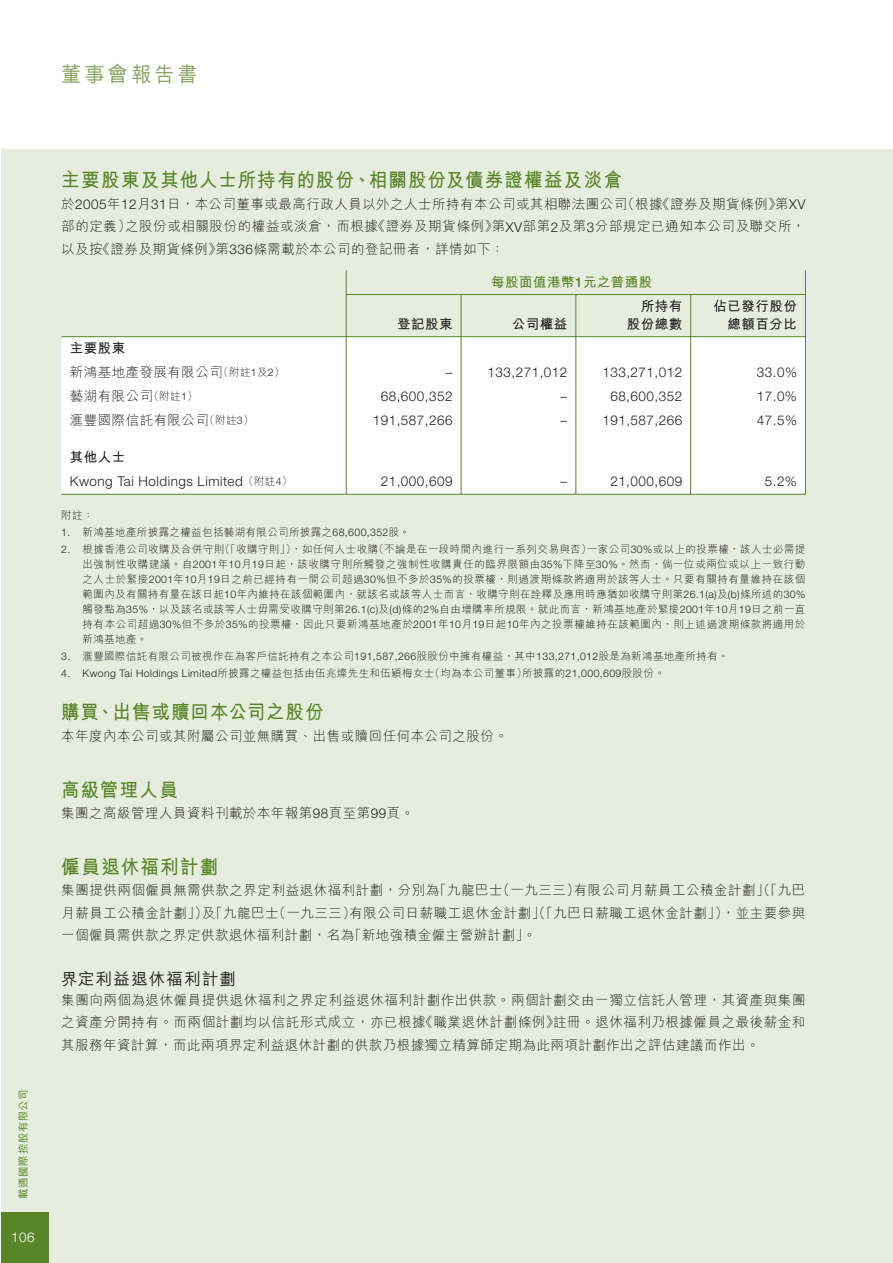
<style>
.page{position:relative;width:893px;height:1263px;background:#fff}
.page>*{position:absolute;margin:0;border:0;box-sizing:border-box;transform-origin:0 0}
.t1{font:21px "M Hei HK Medium B5 pc H";letter-spacing:.155em;color:#83a25a;scale:.95 1}
.t2{font:19.5px "M Hei HK Bold B5 pc H";letter-spacing:.055em;color:#588527;scale:.95 1}
.t3{font:16.5px "M Hei HK Medium B5 pc H";letter-spacing:.065em;color:#231f20}
.t4{font:13.5px/22.5px "M Hei HK Light B5 pc H";letter-spacing:.035em;color:#231f20;text-align:justify}
.t5{font:300 13.5px "Helvetica Neue";letter-spacing:.035em;color:#231f20}
.t6{font:13.5px/18px "M Hei HK Bold B5 pc H";letter-spacing:.035em;color:#231f20;text-align:right}
.t7{font:13.5px "M Hei HK Bold B5 pc H";letter-spacing:.035em;color:#588527}
.t8{font:300 13.5px "Helvetica Neue";color:#fff}
.t9{font:10.5px/15px "M Hei HK Light B5 pc H";letter-spacing:.035em;color:#231f20;text-align:justify}
.t10{font:10.5px "M Hei HK Medium B5 pc H";letter-spacing:.06em;color:#588527}
.s1{font-family:"Helvetica Neue";font-weight:300}
.s2{font-family:"Helvetica Neue";font-weight:500}
.s3{font-size:10.5px}
.s4{font-family:"Helvetica Neue";font-weight:300;font-size:10.5px}
.s5{font-family:"M Hei HK Light B5 pc H";font-weight:400;font-size:10.5px}
</style>
<div class="page">
<div style="left:1px;top:149px;width:889px;height:1113px;background:#e6eddf"></div>
<div style="left:1px;top:1212px;width:48px;height:50px;background:#588527"></div>
<hr style="left:890px;top:149px;width:3px;height:1113px;background:#e6eddf">
<div style="left:61px;top:337px;width:736px;height:157px;background:#fff"></div>
<svg style="left:346px;top:270px;width:1px;height:24px"></svg>
<hr style="left:346px;top:294px;width:107px;height:1px;background:#588527">
<hr style="left:346px;top:295px;width:1px;height:41px;background:#588527">
<hr style="left:453px;top:294px;width:114px;height:1px;background:#588527">
<hr style="left:461px;top:295px;width:1px;height:41px;background:#588527">
<hr style="left:567px;top:294px;width:115px;height:1px;background:#588527">
<hr style="left:575px;top:295px;width:1px;height:41px;background:#588527">
<hr style="left:682px;top:294px;width:115px;height:1px;background:#588527">
<hr style="left:690px;top:295px;width:1px;height:41px;background:#588527">
<svg style="left:797px;top:270px;width:9px;height:25px"></svg>
<hr style="left:805px;top:295px;width:1px;height:41px;background:#588527">
<hr style="left:61px;top:336px;width:736px;height:1px;background:#588527">
<svg style="left:346px;top:337px;width:1px;height:157px"></svg>
<svg style="left:461px;top:337px;width:1px;height:157px"></svg>
<svg style="left:575px;top:337px;width:1px;height:157px"></svg>
<hr style="left:61px;top:494px;width:630px;height:1px;background:#588527">
<svg style="left:690px;top:337px;width:1px;height:157px"></svg>
<hr style="left:691px;top:494px;width:106px;height:1px;background:#588527">
<svg style="left:797px;top:336px;width:9px;height:159px"></svg>
<h1 class="t1" style="left:61px;top:66px;width:145px">董事會報告書</h1>
<p class="t10" style="left:19px;top:1199px;width:111px;rotate:-90deg">載通國際控股有限公司</p>
<p class="t8" style="left:11px;top:1232px;width:25px">106</p>
<h2 class="t2" style="left:61px;top:173px;width:592px">主要股東及其他人士所持有的股份、相關股份及債券證權益及淡倉</h2>
<p class="t4" style="left:61px;top:194px;width:746px">於<span class="s1">2005</span>年<span class="s1">12</span>月<span class="s1">31</span>日，本公司董事或最高行政人員以外之人士所持有本公司或其相聯法團公司（根據《證券及期貨條例》第<span class="s1">XV</span>部的定義）之股份或相關股份的權益或淡倉，而根據《證券及期貨條例》第<span class="s1">XV</span>部第<span class="s1">2</span>及第<span class="s1">3</span>分部規定已通知本公司及聯交所，以及按《證券及期貨條例》第<span class="s1">336</span>條需載於本公司的登記冊者，詳情如下：</p>
<p class="t7" style="left:491px;top:276px;width:163px">每股面值港幣<span class="s2">1</span>元之普通股</p>
<p class="t6" style="left:397px;top:316px;width:57px">登記股東</p>
<p class="t6" style="left:512px;top:316px;width:57px">公司權益</p>
<p class="t6" style="left:627px;top:298px;width:57px">所持有股份總數</p>
<p class="t6" style="left:714px;top:298px;width:85px">佔已發行股份總額百分比</p>
<p class="t6" style="left:70px;top:341px;width:57px">主要股東</p>
<p class="t4" style="left:70px;top:362px;width:216px">新鴻基地產發展有限公司<span class="s3">（附註</span><span class="s4">1</span><span class="s3">及</span><span class="s4">2</span><span class="s3">）</span></p>
<p class="t5" style="left:446px;top:367px;width:8px">–</p>
<p class="t5" style="left:488px;top:367px;width:81px">133,271,012</p>
<p class="t5" style="left:602px;top:367px;width:81px">133,271,012</p>
<p class="t5" style="left:757px;top:367px;width:42px">33.0%</p>
<p class="t4" style="left:70px;top:387px;width:129px">藝湖有限公司<span class="s3">（附註</span><span class="s4">1</span><span class="s3">）</span></p>
<p class="t5" style="left:381px;top:392px;width:73px">68,600,352</p>
<p class="t5" style="left:561px;top:392px;width:8px">–</p>
<p class="t5" style="left:610px;top:392px;width:73px">68,600,352</p>
<p class="t5" style="left:757px;top:392px;width:42px">17.0%</p>
<p class="t4" style="left:70px;top:411px;width:185px">滙豐國際信託有限公司<span class="s3">（附註</span><span class="s4">3</span><span class="s3">）</span></p>
<p class="t5" style="left:373px;top:416px;width:81px">191,587,266</p>
<p class="t5" style="left:561px;top:416px;width:8px">–</p>
<p class="t5" style="left:602px;top:416px;width:81px">191,587,266</p>
<p class="t5" style="left:757px;top:416px;width:42px">47.5%</p>
<p class="t6" style="left:70px;top:450px;width:57px">其他人士</p>
<p class="t5" style="left:70px;top:477px;width:224px">Kwong Tai Holdings Limited<span class="s5">（附註</span><span class="s3">4</span><span class="s5">）</span></p>
<p class="t5" style="left:381px;top:477px;width:73px">21,000,609</p>
<p class="t5" style="left:561px;top:477px;width:8px">–</p>
<p class="t5" style="left:610px;top:477px;width:73px">21,000,609</p>
<p class="t5" style="left:765px;top:477px;width:34px">5.2%</p>
<p class="t9" style="left:61px;top:509px;width:34px">附註：</p>
<p class="t9" style="left:61px;top:526px;width:350px"><span class="s1">1.</span> 新鴻基地產所披露之權益包括藝湖有限公司所披露之<span class="s1">68,600,352</span>股。</p>
<p class="t9" style="left:83px;top:543px;width:724px;text-indent:-21px"><span class="s1">2.</span> 根據香港公司收購及合併守則（「收購守則」），如任何人士收購（不論是在一段時間內進行一系列交易與否）一家公司<span class="s1">30%</span>或以上的投票權，該人士必需提出強制性收購建議。自<span class="s1">2001</span>年<span class="s1">10</span>月<span class="s1">19</span>日起，該收購守則所觸發之強制性收購責任的臨界限額由<span class="s1">35%</span>下降至<span class="s1">30%</span>。然而，倘一位或兩位或以上一致行動之人士於緊接<span class="s1">2001</span>年<span class="s1">10</span>月<span class="s1">19</span>日之前已經持有一間公司超過<span class="s1">30%</span>但不多於<span class="s1">35%</span>的投票權，則過渡期條款將適用於該等人士。只要有關持有量維持在該個範圍內及有關持有量在該日起<span class="s1">10</span>年內維持在該個範圍內，就該名或該等人士而言，收購守則在詮釋及應用時應猶如收購守則第<span class="s1">26.1(a)</span>及<span class="s1">(b)</span>條所述的<span class="s1">30%</span>觸發點為<span class="s1">35%</span>，以及該名或該等人士毋需受收購守則第<span class="s1">26.1(c)</span>及<span class="s1">(d)</span>條的<span class="s1">2%</span>自由增購率所規限。就此而言，新鴻基地產於緊接<span class="s1">2001</span>年<span class="s1">10</span>月<span class="s1">19</span>日之前一直持有本公司超過<span class="s1">30%</span>但不多於<span class="s1">35%</span>的投票權，因此只要新鴻基地產於<span class="s1">2001</span>年<span class="s1">10</span>月<span class="s1">19</span>日起<span class="s1">10</span>年內之投票權維持在該範圍內，則上述過渡期條款將適用於新鴻基地產。</p>
<p class="t9" style="left:61px;top:650px;width:669px"><span class="s1">3.</span> 滙豐國際信託有限公司被視作在為客戶信託持有之本公司<span class="s1">191,587,266</span>股股份中擁有權益，其中<span class="s1">133,271,012</span>股是為新鴻基地產所持有。</p>
<p class="t9" style="left:61px;top:667px;width:605px"><span class="s1">4. Kwong Tai Holdings Limited</span>所披露之權益包括由伍兆燦先生和伍穎梅女士（均為本公司董事）所披露的<span class="s1">21,000,609</span>股股份。</p>
<h2 class="t2" style="left:61px;top:705px;width:278px">購買、出售或贖回本公司之股份</h2>
<p class="t4" style="left:61px;top:726px;width:448px">本年度內本公司或其附屬公司並無購買、出售或贖回任何本公司之股份。</p>
<h2 class="t2" style="left:61px;top:782px;width:124px">高級管理人員</h2>
<p class="t4" style="left:61px;top:804px;width:354px">集團之高級管理人員資料刊載於本年報第<span class="s1">98</span>頁至第<span class="s1">99</span>頁。</p>
<h2 class="t2" style="left:61px;top:859px;width:166px">僱員退休福利計劃</h2>
<p class="t4" style="left:61px;top:881px;width:746px">集團提供兩個僱員無需供款之界定利益退休福利計劃，分別為「九龍巴士（一九三三）有限公司月薪員工公積金計劃」（「九巴月薪員工公積金計劃」）及「九龍巴士（一九三三）有限公司日薪職工退休金計劃」（「九巴日薪職工退休金計劃」），並主要參與一個僱員需供款之界定供款退休福利計劃，名為「新地強積金僱主營辦計劃」。</p>
<h3 class="t3" style="left:61px;top:972px;width:176px">界定利益退休福利計劃</h3>
<p class="t4" style="left:61px;top:990px;width:746px">集團向兩個為退休僱員提供退休福利之界定利益退休福利計劃作出供款。兩個計劃交由一獨立信託人管理，其資產與集團之資產分開持有。而兩個計劃均以信託形式成立，亦已根據《職業退休計劃條例》註冊。退休福利乃根據僱員之最後薪金和其服務年資計算，而此兩項界定利益退休計劃的供款乃根據獨立精算師定期為此兩項計劃作出之評估建議而作出。</p>
</div>
